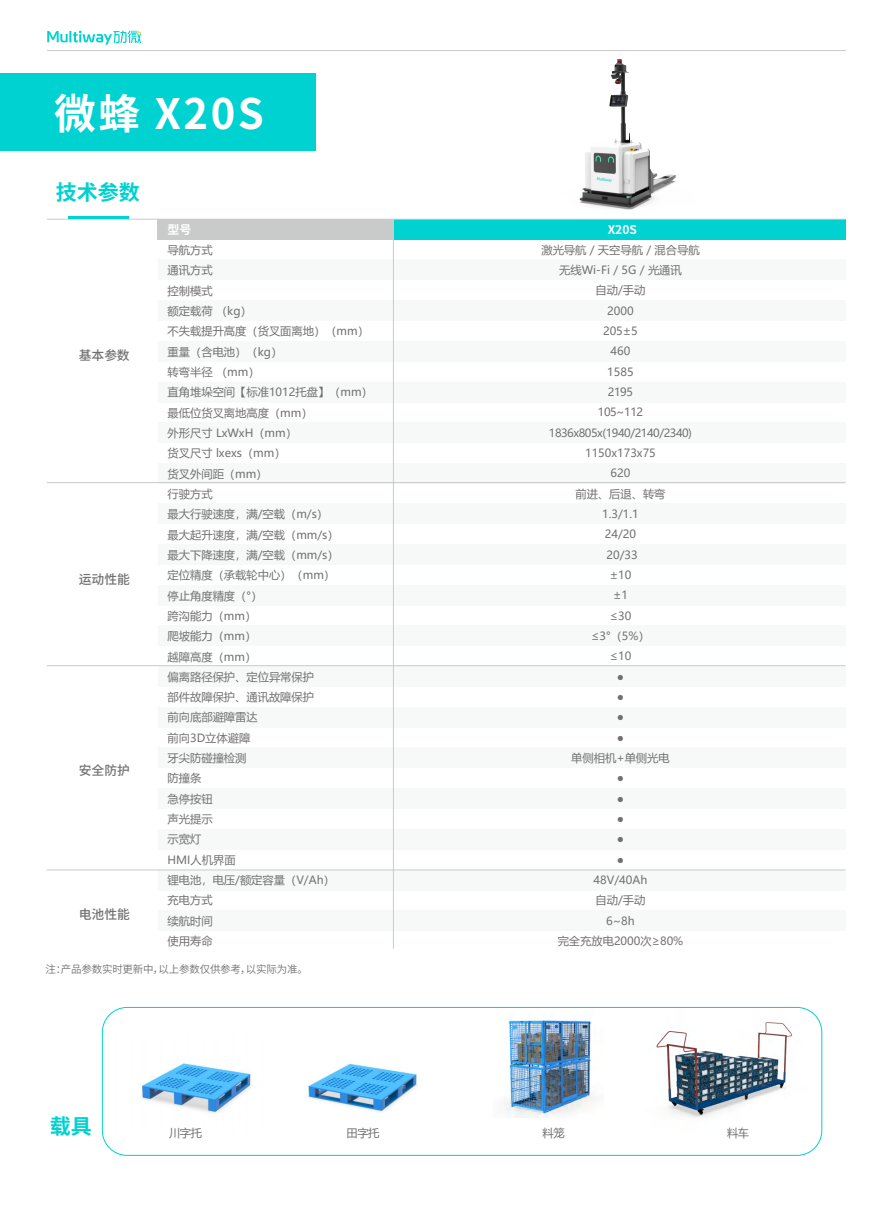
<style>
.page{position:relative;width:893px;height:1212px;background:#fff}
.page>*{position:absolute;margin:0;border:0;box-sizing:border-box;transform-origin:0 0}
.t1{font:700 41.85px "Source Han Sans CN";letter-spacing:.06em;color:#fff}
.t2{font:700 21px "Source Han Sans CN";color:#00d1d1}
.t3{font:500 12.75px "Source Han Sans CN";color:#717171}
.t4{font:700 12px "Source Han Sans CN";color:#fff}
.t5{font:11.25px/20.4px "Microsoft Ya Hei";color:#717171;text-align:center}
.t6{font:10.5px "Source Han Sans CN";letter-spacing:-.02em;color:#717171}
</style>
<div class="page">
<div style="left:393px;top:219px;width:452px;height:21px;background:#00d1d1"></div>
<img style="left:493px;top:1006px;width:110px;height:111px">
<img style="left:646px;top:1006px;width:162px;height:111px">
<img style="left:139px;top:1062px;width:113px;height:52px">
<img style="left:304px;top:1062px;width:115px;height:50px">
<div style="left:158px;top:219px;width:236px;height:21px;background:#c9caca"></div>
<div style="left:102px;top:1007px;width:720px;height:149px;border:1px solid #00d1d1;border-radius:25px"></div>
<div style="left:158px;top:260px;width:687px;height:20px;background:#f7f8f8"></div>
<div style="left:158px;top:301px;width:687px;height:20px;background:#f7f8f8"></div>
<div style="left:158px;top:341px;width:687px;height:21px;background:#f7f8f8"></div>
<div style="left:158px;top:382px;width:687px;height:20px;background:#f7f8f8"></div>
<div style="left:158px;top:422px;width:687px;height:21px;background:#f7f8f8"></div>
<div style="left:158px;top:463px;width:687px;height:21px;background:#f7f8f8"></div>
<div style="left:158px;top:504px;width:687px;height:20px;background:#f7f8f8"></div>
<div style="left:158px;top:544px;width:687px;height:21px;background:#f7f8f8"></div>
<div style="left:158px;top:585px;width:687px;height:20px;background:#f7f8f8"></div>
<div style="left:158px;top:625px;width:687px;height:21px;background:#f7f8f8"></div>
<div style="left:158px;top:666px;width:687px;height:21px;background:#f7f8f8"></div>
<div style="left:158px;top:707px;width:687px;height:20px;background:#f7f8f8"></div>
<div style="left:158px;top:747px;width:687px;height:21px;background:#f7f8f8"></div>
<div style="left:158px;top:788px;width:687px;height:21px;background:#f7f8f8"></div>
<div style="left:158px;top:829px;width:687px;height:20px;background:#f7f8f8"></div>
<div style="left:158px;top:870px;width:687px;height:20px;background:#f7f8f8"></div>
<div style="left:158px;top:911px;width:687px;height:20px;background:#f7f8f8"></div>
<hr style="left:47px;top:482px;width:798px;height:1px;background:#c9caca">
<hr style="left:393px;top:219px;width:1px;height:729px;background:#c9caca">
<hr style="left:47px;top:665px;width:798px;height:1px;background:#c9caca">
<hr style="left:47px;top:870px;width:798px;height:1px;background:#c9caca">
<div style="left:0;top:73px;width:315px;height:77px;background:#00d1d1"></div>
<hr style="left:47px;top:219px;width:798px;height:1px;background:#c9caca">
<hr style="left:68px;top:217px;width:61px;height:2px;background:#00d1d1">
<hr style="left:47px;top:50px;width:799px;height:1px;background:#c9caca">
<svg style="left:47px;top:31px;width:94px;height:14px"></svg>
<img style="left:510px;top:59px;width:309px;height:161px">
<h1 class="t1" style="left:54px;top:90px;width:211px">微蜂 X20S</h1>
<h2 class="t2" style="left:56px;top:180px;width:86px">技术参数</h2>
<p class="t3" style="left:79px;top:348px;width:52px">基本参数</p>
<p class="t3" style="left:79px;top:572px;width:53px">运动性能</p>
<p class="t3" style="left:79px;top:763px;width:53px">安全防护</p>
<p class="t3" style="left:79px;top:907px;width:53px">电池性能</p>
<p class="t4" style="left:168px;top:222px;width:26px">型号</p>
<p class="t5" style="left:168px;top:239px;width:207px;text-align:left">导航方式<br>通讯方式<br>控制模式<br>额定载荷 （kg）<br>不失载提升高度（货叉面离地）（mm）重量（含电池）（kg）<br>转弯半径 （mm）<br>直角堆垛空间【标准1012托盘】（mm）最低位货叉离地高度（mm）<br>外形尺寸 LxWxH（mm）<br>货叉尺寸 lxexs（mm）<br>货叉外间距（mm）<br>行驶方式<br>最大行驶速度，满/空载（m/s）<br>最大起升速度，满/空载（mm/s）<br>最大下降速度，满/空载（mm/s）<br>定位精度（承载轮中心）（mm）<br>停止角度精度（°）<br>跨沟能力（mm）<br>爬坡能力（mm）<br>越障高度（mm）<br>偏离路径保护、定位异常保护<br>部件故障保护、通讯故障保护<br>前向底部避障雷达<br>前向3D立体避障<br>牙尖防碰撞检测<br>防撞条<br>急停按钮<br>声光提示<br>示宽灯<br>HMI人机界面<br>锂电池，电压/额定容量（V/Ah）<br>充电方式<br>续航时间<br>使用寿命</p>
<p class="t6" style="left:46px;top:964px;width:264px">注：产品参数实时更新中，以上参数仅供参考，以实际为准。</p>
<p class="t4" style="left:608px;top:223px;width:31px">X20S</p>
<p class="t5" style="left:541px;top:239px;width:160px">激光导航 / 天空导航 / 混合导航无线Wi-Fi / 5G / 光通讯<br>自动/手动<br>2000<br>205±5<br>460<br>1585<br>2195<br>105~112<br>1836x805x(1940/2140/2340)<br>1150x173x75<br>620<br>前进、后退、转弯<br>1.3/1.1<br>24/20<br>20/33<br>±10<br>±1<br>≤30<br>≤3°（5%）<br>≤10<br>●<br>●<br>●<br>●<br>单侧相机+单侧光电<br>●<br>●<br>●<br>●<br>●<br>48V/40Ah<br>自动/手动<br>6~8h<br>完全充放电2000次≥80%</p>
<h2 class="t2" style="left:50px;top:1115px;width:44px">载具</h2>
<p class="t5" style="left:169px;top:1123px;width:35px">川字托</p>
<p class="t5" style="left:346px;top:1122px;width:35px">田字托</p>
<p class="t5" style="left:542px;top:1122px;width:24px">料笼</p>
<p class="t5" style="left:727px;top:1122px;width:24px">料车</p>
</div>
